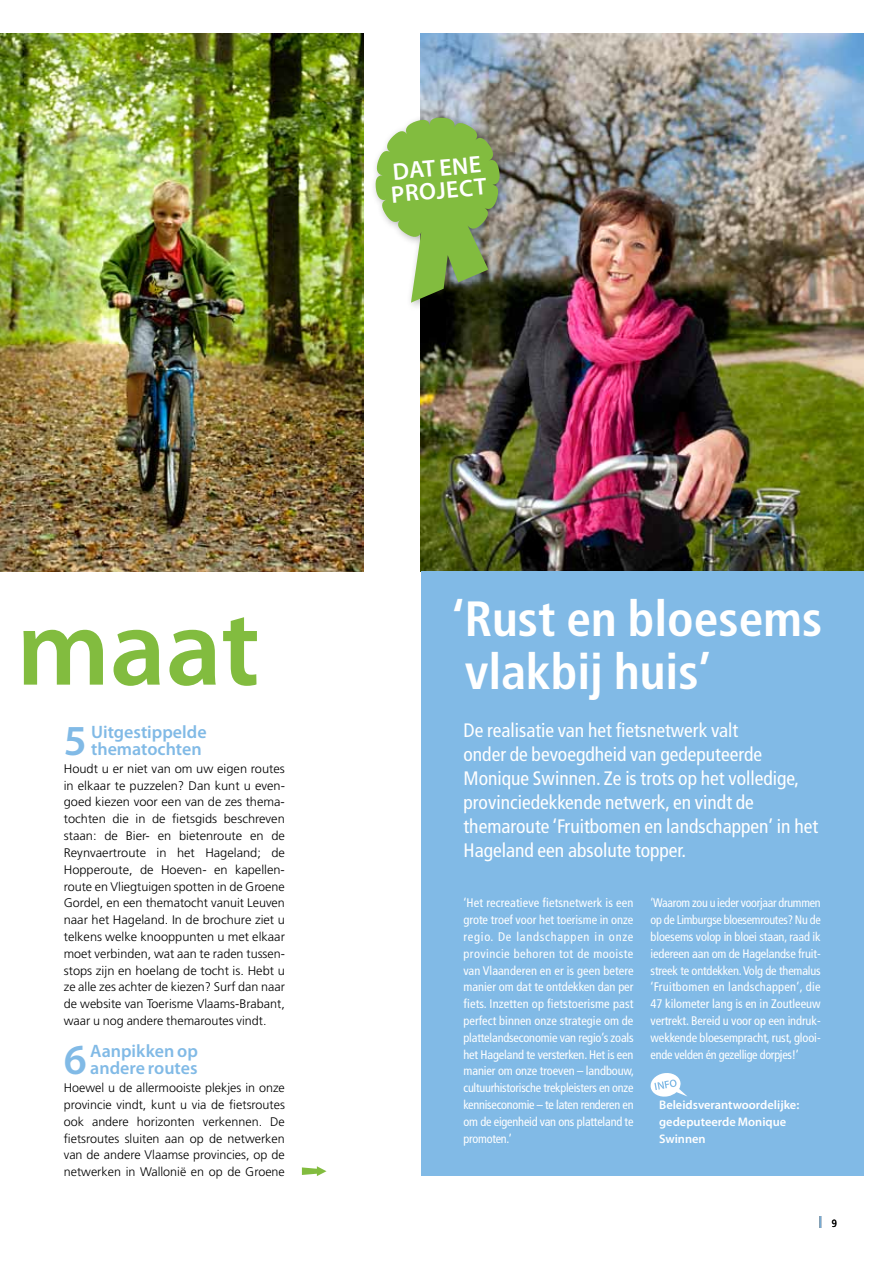
<style>
.page{position:relative;width:893px;height:1263px;background:#fff}
.page>*{position:absolute;margin:0;border:0;box-sizing:border-box;transform-origin:0 0}
.t1{font:600 110.1px "Myriad Pro";color:#82bc3f}
.t2{font:700 condensed 49.5px/52.5px "Frutiger LT";color:#fff}
.t3{font:600 42.9px "Myriad Pro";color:#81bae6}
.t4{font:600 24px "Myriad Pro";color:#fff}
.t5{font:condensed 19.5px/24px "Frutiger LT";color:#fff}
.t6{font:600 18px/16.8px "Myriad Pro";color:#81bae6}
.t7{font:300 12.45px/16.8px "Frutiger LT";color:#000;text-align:justify}
.t8{font:condensed 12.45px/16.8px "Frutiger LT";letter-spacing:-.02em;color:#fff;text-align:justify}
.t9{font:condensed 12.45px/16.8px "Frutiger LT";letter-spacing:-.02em;color:#fff;text-align:justify;scale:.96 1}
.t10{font:600 12.45px/16.8px "Myriad Pro";color:#fff}
.t11{font:900 12px "Frutiger LT";color:#81bae6}
</style>
<div class="page">
<img style="left:0;top:34px;width:363px;height:537px">
<img style="left:421px;top:33px;width:442px;height:538px">
<svg style="left:302px;top:1166px;width:24px;height:10px"></svg>
<div style="left:421px;top:571px;width:442px;height:605px;background:#81bae6"></div>
<div style="left:370px;top:112px;width:140px;height:200px;background:#000;opacity:.3"></div>
<svg style="left:650px;top:1073px;width:37px;height:24px"></svg>
<svg style="left:374px;top:117px;width:127px;height:186px"></svg>
<h3 class="t4" style="left:390px;top:179px;width:32px;rotate:-5deg">PROJECT</h3>
<h1 class="t1" style="left:17px;top:578px;width:245px">maat</h1>
<h3 class="t3" style="left:64px;top:713px;width:25px">5</h3>
<h3 class="t6" style="left:91px;top:723px;width:117px">Uitgestippelde thematochten</h3>
<p class="t7" style="left:64px;top:760px;width:223px">Houdt u er niet van om uw eigen routes in elkaar te puzzelen? Dan kunt u even&shy;goed kiezen voor een van de zes thema&shy;tochten die in de fietsgids beschreven staan: de Bier- en bietenroute en de Reynvaertroute in het Hageland; de Hopperoute, de Hoeven- en kapellen&shy;route en Vliegtuigen spotten in de Groene Gordel, en een thematocht vanuit Leuven naar het Hageland. In de brochure ziet u telkens welke knooppunten u met elkaar moet verbinden, wat aan te raden tussen&shy;stops zijn en hoelang de tocht is. Hebt u ze alle zes achter de kiezen? Surf dan naar de website van Toerisme Vlaams-Brabant, waar u nog andere themaroutes vindt.</p>
<h3 class="t3" style="left:64px;top:1032px;width:25px">6</h3>
<h3 class="t6" style="left:90px;top:1042px;width:109px">Aanpikken op andere routes</h3>
<p class="t7" style="left:64px;top:1079px;width:223px">Hoewel u de allermooiste plekjes in onze provincie vindt, kunt u via de fietsroutes ook andere horizonten verkennen. De fietsroutes sluiten aan op de netwerken van de andere Vlaamse provincies, op de netwerken in Wallonië en op de Groene</p>
<h2 class="t2" style="left:452px;top:593px;width:372px">‘Rust en bloesems vlakbij huis’</h2>
<p class="t5" style="left:463px;top:718px;width:356px">De realisatie van het fietsnetwerk valt<br>onder de bevoegdheid van gedeputeerde Monique Swinnen. Ze is trots op het volledige, provinciedekkende netwerk, en vindt de themaroute ‘Fruitbomen en landschappen’ in het Hageland een absolute topper.</p>
<p class="t8" style="left:463px;top:895px;width:172px">‘Het recreatieve fietsnetwerk is een grote troef voor het toerisme in onze regio. De landschappen in onze provincie behoren tot de mooiste van Vlaanderen en er is geen betere manier om dat te ontdekken dan per fiets. Inzetten op fietstoerisme past perfect binnen onze strategie om de plattelandseconomie van regio’s zoals het Hageland te versterken. Het is een manier om onze troeven – landbouw, cultuurhistorische trekpleisters en onze kenniseconomie – te laten renderen en om de eigenheid van ons platteland te promoten.’</p>
<p class="t9" style="left:651px;top:895px;width:179px">‘Waarom zou u ieder voorjaar drummen op de Limburgse bloesemroutes? Nu de bloesems volop in bloei staan, raad ik iedereen aan om de Hagelandse fruit&shy;streek te ontdekken. Volg de themalus ‘Fruitbomen en landschappen’, die 47 kilometer lang is en in Zoutleeuw vertrekt. Bereid u voor op een indruk&shy;wekkende bloesempracht, rust, glooi&shy;ende velden én gezellige dorpjes!’</p>
<p class="t10" style="left:659px;top:1096px;width:142px">Beleidsverantwoordelijke: gedeputeerde Monique<br>Swinnen</p>
<p class="t11" style="left:819px;top:1213px;width:19px">| <sub>9</sub></p>
</div>
